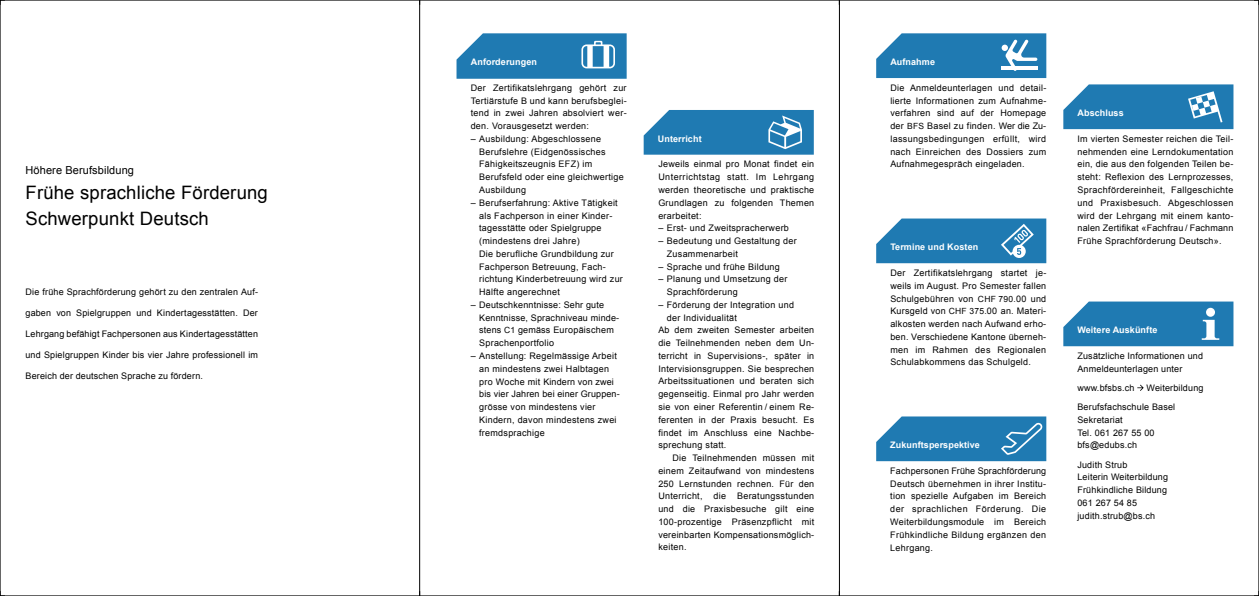
<style>
.page{position:relative;width:1259px;height:596px;background:#fff}
.page>*{position:absolute;margin:0;border:0;box-sizing:border-box;transform-origin:0 0}
.t1{font:18.5px/25.5px "Arial";letter-spacing:.01em;color:#000}
.t2{font:11px "Arial";letter-spacing:.01em;color:#000}
.t3{font:9px/12.8px "Arial";letter-spacing:.03em;color:#000}
.t4{font:700 9px "Arial";letter-spacing:.01em;color:#fff}
.s1{font-size:8.5px}
</style>
<div class="page">
<svg style="left:456px;top:33px;width:170px;height:46px;background:#3888ba"></svg>
<svg style="left:1063px;top:84px;width:170px;height:45px;background:#3587b9"></svg>
<svg style="left:876px;top:416px;width:170px;height:45px;background:#3184b8"></svg>
<svg style="left:876px;top:218px;width:170px;height:45px;background:#3486b9"></svg>
<svg style="left:876px;top:33px;width:170px;height:45px;background:#3889ba"></svg>
<svg style="left:643px;top:110px;width:171px;height:44px;background:#3486b9"></svg>
<svg style="left:1137px;top:384px;width:6px;height:6px"></svg>
<svg style="left:1063px;top:301px;width:170px;height:45px;background:#3184b8"></svg>
<div style="left:1206px;top:307px;width:9px;height:9px;background:#fff;border-radius:50%"></div>
<hr style="left:419px;top:0;width:1px;height:595px;background:#000">
<hr style="left:839px;top:0;width:1px;height:595px;background:#000">
<p class="t2" style="left:26px;top:163px;width:110px">Höhere Berufsbildung</p>
<h1 class="t1" style="left:26px;top:180px;width:244px">Frühe sprachliche Förderung<br>Schwerpunkt Deutsch</h1>
<p class="t3" style="left:26px;top:286px;width:234px">Die frühe Sprachförderung gehört zu den zentralen Auf-</p>
<p class="t3" style="left:26px;top:307px;width:234px">gaben von Spielgruppen und Kindertagesstätten. Der</p>
<p class="t3" style="left:26px;top:328px;width:234px">Lehrgang befähigt Fachpersonen aus Kindertagesstätten</p>
<p class="t3" style="left:26px;top:349px;width:234px">und Spielgruppen Kinder bis vier Jahre professionell im</p>
<p class="t3" style="left:26px;top:370px;width:179px">Bereich der deutschen Sprache zu fördern.</p>
<p class="t4" style="left:471px;top:56px;width:68px">Anforderungen</p>
<p class="t3" style="left:471px;top:81px;width:157px;text-align:justify">Der Zertifikatslehrgang gehört zur Tertiärstufe B und kann berufsbeglei&shy;tend in zwei Jahren absolviert wer&shy;den. Vorausgesetzt werden:</p>
<p class="t3" style="left:479px;top:132px;width:146px;text-indent:-9px">– Ausbildung: Abgeschlossene<br>Berufslehre (Eidgenössisches<br>Fähigkeitszeugnis EFZ) im<br>Berufsfeld oder eine gleichwertige<br>Ausbildung</p>
<p class="t3" style="left:479px;top:196px;width:145px;text-indent:-9px">– Berufserfahrung: Aktive Tätigkeit als Fachperson in einer Kinder&shy;tagesstätte oder Spielgruppe (mindestens drei Jahre)<br>Die berufliche Grundbildung zur<br>Fachperson Betreuung, Fach&shy;richtung Kinderbetreuung wird zur<br>Hälfte angerechnet</p>
<p class="t3" style="left:479px;top:298px;width:141px;text-indent:-9px">– Deutschkenntnisse: Sehr gute<br>Kenntnisse, Sprachniveau minde&shy;stens <span class="s1">C1</span> gemäss Europäischem<br>Sprachenportfolio</p>
<p class="t3" style="left:479px;top:349px;width:142px;text-indent:-9px">– Anstellung: Regelmässige Arbeit an mindestens zwei Halbtagen pro Woche mit Kindern von zwei bis vier Jahren bei einer Gruppen&shy;grösse von mindestens vier<br>Kindern, davon mindestens zwei fremdsprachige</p>
<p class="t4" style="left:658px;top:133px;width:45px">Unterricht</p>
<p class="t3" style="left:658px;top:158px;width:157px;text-align:justify">Jeweils einmal pro Monat findet ein Unterrichtstag statt. Im Lehrgang werden theoretische und praktische Grundlagen zu folgenden Themen erarbeitet:</p>
<p class="t3" style="left:658px;top:222px;width:132px">– Erst- und Zweitspracherwerb</p>
<p class="t3" style="left:667px;top:234px;width:131px;text-indent:-9px">– Bedeutung und Gestaltung der<br>Zusammenarbeit</p>
<p class="t3" style="left:658px;top:260px;width:123px">– Sprache und frühe Bildung</p>
<p class="t3" style="left:667px;top:273px;width:122px;text-indent:-9px">– Planung und Umsetzung der<br>Sprachförderung</p>
<p class="t3" style="left:658px;top:298px;width:137px">– Förderung der Integration und</p>
<p class="t3" style="left:667px;top:311px;width:72px">der Individualität</p>
<p class="t3" style="left:658px;top:324px;width:157px">Ab dem zweiten Semester arbeiten</p>
<p class="t3" style="left:658px;top:336px;width:157px">die Teilnehmenden neben dem Un-</p>
<p class="t3" style="left:658px;top:349px;width:157px">terricht in Supervisions-, später in</p>
<p class="t3" style="left:658px;top:362px;width:157px">Intervisionsgruppen. Sie besprechen</p>
<p class="t3" style="left:658px;top:375px;width:157px">Arbeitssituationen und beraten sich</p>
<p class="t3" style="left:658px;top:387px;width:157px">gegenseitig. Einmal pro Jahr werden</p>
<p class="t3" style="left:658px;top:400px;width:157px">sie von einer Referentin / einem Re-</p>
<p class="t3" style="left:658px;top:413px;width:157px">ferenten in der Praxis besucht. Es</p>
<p class="t3" style="left:658px;top:426px;width:157px">findet im Anschluss eine Nachbe-</p>
<p class="t3" style="left:658px;top:438px;width:70px">sprechung statt.</p>
<p class="t3" style="left:672px;top:451px;width:143px">Die Teilnehmenden müssen mit</p>
<p class="t3" style="left:658px;top:464px;width:157px">einem Zeitaufwand von mindestens</p>
<p class="t3" style="left:658px;top:477px;width:157px">250 Lernstunden rechnen. Für den</p>
<p class="t3" style="left:658px;top:489px;width:157px">Unterricht, die Beratungsstunden</p>
<p class="t3" style="left:658px;top:502px;width:157px">und die Praxisbesuche gilt eine</p>
<p class="t3" style="left:658px;top:515px;width:157px">100-prozentige Präsenzpflicht mit</p>
<p class="t3" style="left:658px;top:528px;width:157px">vereinbarten Kompensationsmöglich-</p>
<p class="t3" style="left:658px;top:540px;width:30px">keiten.</p>
<p class="t4" style="left:890px;top:56px;width:46px">Aufnahme</p>
<p class="t3" style="left:890px;top:81px;width:157px;text-align:justify">Die Anmeldeunterlagen und detail&shy;lierte Informationen zum Aufnahme&shy;verfahren sind auf der Homepage der <span class="s1">BFS</span> Basel zu finden. Wer die Zu&shy;lassungsbedingungen erfüllt, wird nach Einreichen des Dossiers zum Aufnahmegespräch eingeladen.</p>
<p class="t4" style="left:890px;top:241px;width:89px">Termine und Kosten</p>
<p class="t3" style="left:890px;top:266px;width:157px;text-align:justify">Der Zertifikatslehrgang startet je&shy;weils im August. Pro Semester fallen Schulgebühren von <span class="s1">CHF 790.</span>00 und Kursgeld von <span class="s1">CHF 375.</span>00 an. Materi&shy;alkosten werden nach Aufwand erho&shy;ben. Verschiedene Kantone überneh&shy;men im Rahmen des Regionalen Schulabkommens das Schulgeld.</p>
<p class="t4" style="left:890px;top:439px;width:91px">Zukunftsperspektive</p>
<p class="t3" style="left:890px;top:464px;width:157px;text-align:justify">Fachpersonen Frühe Sprachförderung Deutsch übernehmen in ihrer Institu&shy;tion spezielle Aufgaben im Bereich der sprachlichen Förderung. Die Weiterbildungsmodule im Bereich Frühkindliche Bildung ergänzen den Lehrgang.</p>
<p class="t4" style="left:1077px;top:107px;width:48px">Abschluss</p>
<p class="t3" style="left:1077px;top:132px;width:157px;text-align:justify">Im vierten Semester reichen die Teil&shy;nehmenden eine Lerndokumentation ein, die aus den folgenden Teilen be&shy;steht: Reflexion des Lernprozesses, Sprachfördereinheit, Fallgeschichte und Praxisbesuch. Abgeschlossen wird der Lehrgang mit einem kanto&shy;nalen Zertifikat «Fachfrau / Fachmann Frühe Sprachförderung Deutsch».</p>
<p class="t4" style="left:1077px;top:324px;width:81px">Weitere Auskünfte</p>
<p class="t3" style="left:1077px;top:349px;width:127px">Zusätzliche Informationen und<br>Anmeldeunterlagen unter</p>
<p class="t3" style="left:1077px;top:381px;width:58px">www.bfsbs.ch</p>
<p class="t3" style="left:1077px;top:378px;width:128px;line-height:19.1px;text-indent:69px">Weiterbildung<br>Berufsfachschule Basel</p>
<p class="t3" style="left:1077px;top:413px;width:79px">Sekretariat<br>Tel. 061 267 55 00 bfs@edubs.ch</p>
<p class="t3" style="left:1077px;top:458px;width:92px">Judith Strub<br>Leiterin Weiterbildung<br>Frühkindliche Bildung<br>061 267 54 85 judith.strub@bs.ch</p>
</div>
